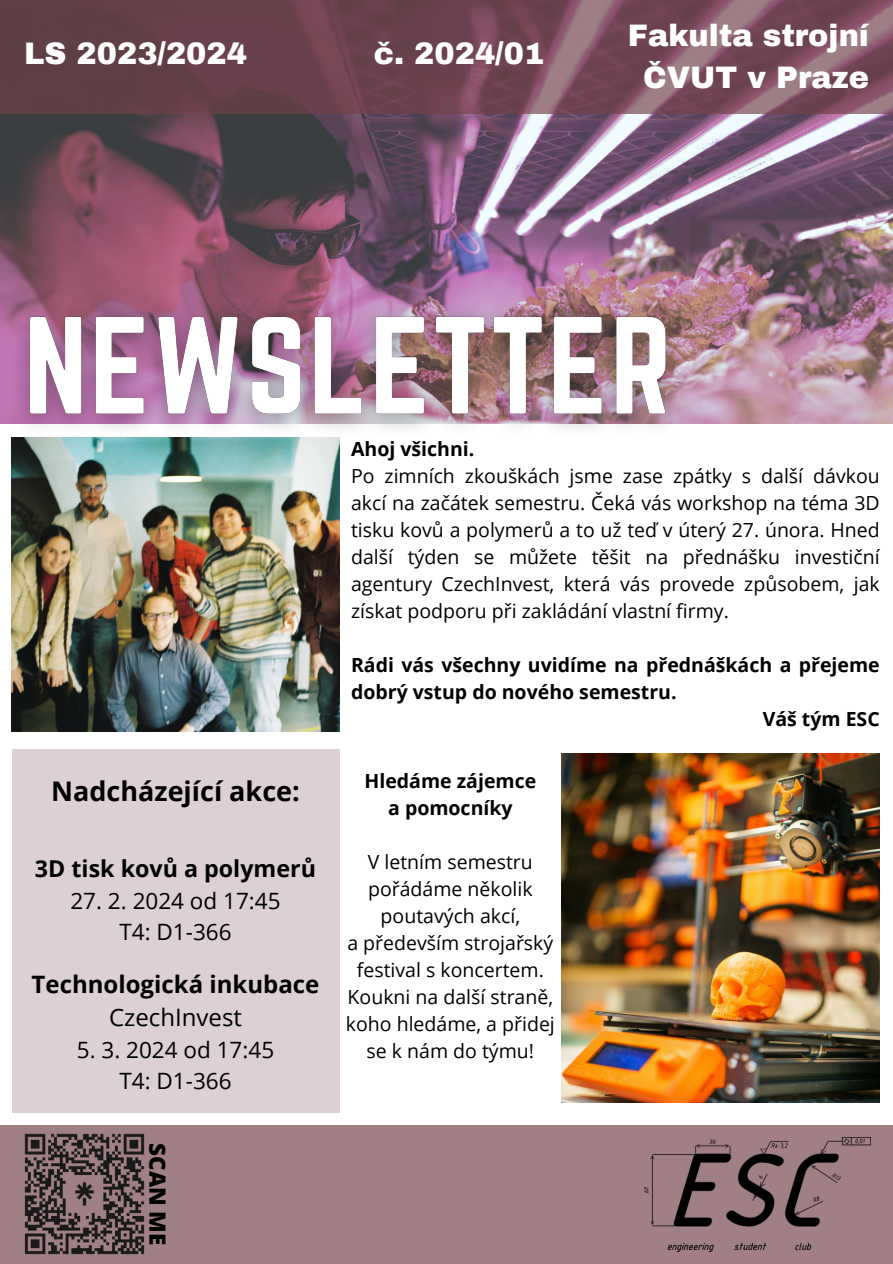
<style>
.page{position:relative;width:893px;height:1264px;background:#fff}
.page>*{position:absolute;margin:0;border:0;box-sizing:border-box;transform-origin:0 0}
.t1{font:900 30.3px/41.7px "Archivo";color:#fff;text-align:center}
.t2{font:700 27px "Open Sans";color:#000}
.t3{font:700 24px/33.2px "Open Sans";color:#000;text-align:center}
.t4{font:700 23.25px "Open Sans";color:#000}
.t5{font:22.5px/31.2px "Open Sans";color:#000;text-align:center}
.t6{font:800 22.35px "Open Sans";color:#000}
.t7{font:19.5px/27px "Open Sans";color:#000;text-align:center}
.t8{font:700 19.5px/27px "Open Sans";color:#000}
.s1{font-weight:400}
</style>
<div class="page">
<img style="left:0;top:114px;width:892px;height:310px">
<svg style="left:0;top:0;width:892px;height:114px;background:#704955"></svg>
<div style="left:0;top:1124px;width:892px;height:139px;background:#a18085"></div>
<img style="left:24px;top:1133px;width:121px;height:121px">
<img style="left:644px;top:1137px;width:226px;height:114px">
<div style="left:12px;top:749px;width:327px;height:363px;background:#dcd0d2"></div>
<img style="left:11px;top:448px;width:329px;height:283px">
<img style="left:561px;top:753px;width:318px;height:349px">
<img style="left:0;top:291px;width:696px;height:157px">
<p class="t1" style="left:24px;top:33px;width:224px">LS 2023/2024</p>
<p class="t1" style="left:374px;top:33px;width:172px">č. 2024/01</p>
<p class="t1" style="left:627px;top:15px;width:243px">Fakulta strojní<br>ČVUT v Praze</p>
<p class="t2" style="left:51px;top:772px;width:250px">Nadcházející akce:</p>
<p class="t4" style="left:35px;top:852px;width:282px">3D tisk kovů a polymerů</p>
<p class="t5" style="left:70px;top:884px;width:212px">27. 2. 2024 od 17:45<br>T4: D1-366</p>
<p class="t3" style="left:32px;top:967px;width:289px">Technologická inkubace<br><span class="s1">CzechInvest</span></p>
<p class="t5" style="left:77px;top:1033px;width:199px">5. 3. 2024 od 17:45<br>T4: D1-366</p>
<p class="t6" style="left:173px;top:1142px;width:104px;rotate:90deg">SCAN ME</p>
<p class="t8" style="left:351px;top:435px;width:125px">Ahoj všichni.</p>
<h4 class="t7" style="left:351px;top:462px;width:530px;text-align:justify">Po zimních zkouškách jsme zase zpátky s další dávkou akcí na začátek semestru. Čeká vás workshop na téma 3D tisku kovů a polymerů a to už teď v úterý 27. února. Hned další týden se můžete těšit na přednášku investiční agentury CzechInvest, která vás provede způsobem, jak získat podporu při zakládání vlastní firmy.</h4>
<h6 class="t8" style="left:351px;top:651px;width:530px">Rádi vás všechny uvidíme na přednáškách a přejeme dobrý vstup do nového semestru.</h6>
<h6 class="t8" style="left:762px;top:705px;width:119px">Váš tým ESC</h6>
<p class="t8" style="left:364px;top:767px;width:173px">Hledáme zájemce</p>
<p class="t8" style="left:388px;top:794px;width:126px">a pomocníky</p>
<p class="t7" style="left:368px;top:848px;width:166px">V letním semestru pořádáme několik poutavých akcí,</p>
<h5 class="t7" style="left:346px;top:929px;width:210px">a především strojařský festival s koncertem.<br>Koukni na další straně, koho hledáme, a přidej se k nám do týmu!</h5>
</div>
